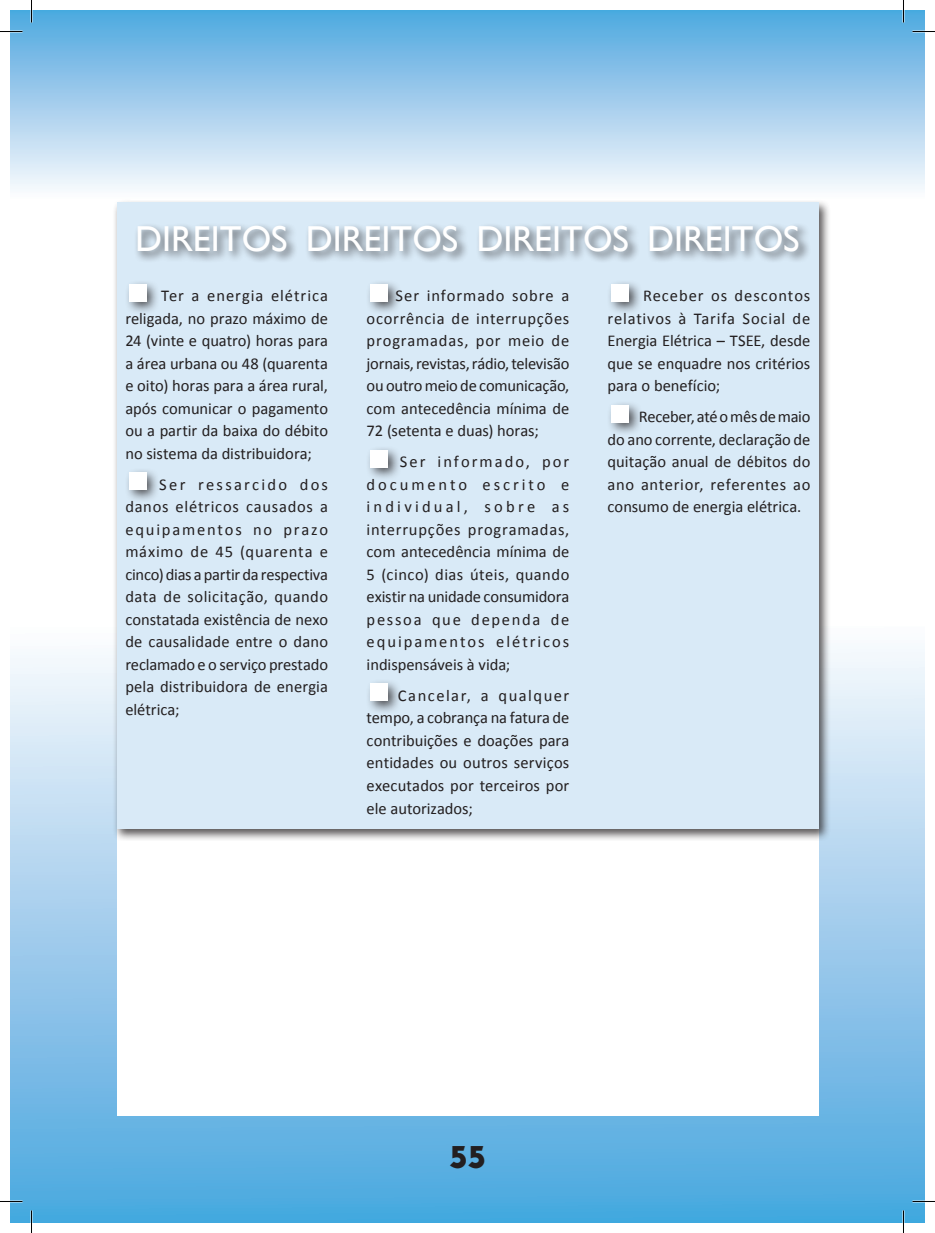
<style>
.page{position:relative;width:935px;height:1233px;background:#fff}
.page>*{position:absolute;margin:0;border:0;box-sizing:border-box;transform-origin:0 0}
.t1{font:36px "Gill Sans";color:#fff}
.t2{font:27px "Kabel Bd Normal";color:#231f20}
.Texto{font:16.5px/22.5px "Calibri";color:#231f20;text-align:justify}
</style>
<div class="page">
<div style="left:903px;top:626px;width:21px;height:596px;background:linear-gradient(to bottom,#fcf9fd,#49a5de)"></div>
<div style="left:10px;top:626px;width:893px;height:596px;background:linear-gradient(to bottom,#fdfafd,#4aa5de)"></div>
<div style="left:10px;top:10px;width:893px;height:191px;background:linear-gradient(to bottom,#4da6de,#fffbfd)"></div>
<div style="left:903px;top:10px;width:21px;height:191px;background:linear-gradient(to bottom,#50a7df,#fefbfd)"></div>
<div style="left:117px;top:201px;width:701px;height:914px;background:#fff"></div>
<div style="left:113px;top:198px;width:718px;height:643px;background:#231f20;opacity:.75"></div>
<div style="left:117px;top:203px;width:701px;height:626px;background:#d9eaf7"></div>
<div style="left:134px;top:222px;width:677px;height:42px;background:#231f20;opacity:.75"></div>
<div style="left:125px;top:279px;width:35px;height:35px;background:#231f20;opacity:.75"></div>
<div style="left:130px;top:284px;width:17px;height:17px;background:#fff"></div>
<div style="left:125px;top:468px;width:35px;height:35px;background:#231f20;opacity:.75"></div>
<div style="left:130px;top:473px;width:17px;height:17px;background:#fff"></div>
<div style="left:366px;top:279px;width:35px;height:35px;background:#231f20;opacity:.75"></div>
<div style="left:371px;top:284px;width:17px;height:17px;background:#fff"></div>
<div style="left:366px;top:445px;width:35px;height:35px;background:#231f20;opacity:.75"></div>
<div style="left:371px;top:450px;width:17px;height:17px;background:#fff"></div>
<div style="left:366px;top:679px;width:35px;height:35px;background:#231f20;opacity:.75"></div>
<div style="left:371px;top:684px;width:17px;height:17px;background:#fff"></div>
<div style="left:607px;top:279px;width:35px;height:35px;background:#231f20;opacity:.75"></div>
<div style="left:612px;top:284px;width:17px;height:17px;background:#fff"></div>
<div style="left:607px;top:400px;width:35px;height:35px;background:#231f20;opacity:.75"></div>
<div style="left:612px;top:405px;width:17px;height:17px;background:#fff"></div>
<hr style="left:0;top:1200px;width:22px;height:2px;background:#fff">
<hr style="left:912px;top:1200px;width:23px;height:2px;background:#fff">
<hr style="left:902px;top:0;width:2px;height:23px;background:#fff">
<hr style="left:902px;top:1210px;width:2px;height:22px;background:#fff">
<svg style="left:0;top:31px;width:22px;height:1px"></svg>
<svg style="left:912px;top:31px;width:23px;height:1px"></svg>
<svg style="left:0;top:1201px;width:22px;height:1px"></svg>
<svg style="left:912px;top:1201px;width:23px;height:1px"></svg>
<svg style="left:31px;top:0;width:1px;height:23px"></svg>
<svg style="left:31px;top:1210px;width:1px;height:22px"></svg>
<svg style="left:903px;top:0;width:1px;height:23px"></svg>
<svg style="left:903px;top:1210px;width:1px;height:22px"></svg>
<p class="t1" style="left:135px;top:218px;width:666px">DIREITOS DIREITOS DIREITOS DIREITOS</p>
<p class="Texto" style="left:125px;top:284px;width:204px;text-indent:36px">Ter a energia elétrica religada, no prazo máximo de 24 (vinte e quatro) horas para a área urbana ou 48 (quarenta e oito) horas para a área rural, após comunicar o pagamento ou a partir da baixa do débito no sistema da distribuidora;</p>
<p class="Texto" style="left:125px;top:473px;width:204px;text-indent:34px">Ser ressarcido dos danos elétricos causados a equipamentos no prazo máximo de 45 (quarenta e cinco) dias a partir da respectiva data de solicitação, quando constatada existência de nexo de causalidade entre o dano reclamado e o serviço prestado pela distribuidora de energia elétrica;</p>
<p class="Texto" style="left:366px;top:284px;width:204px;text-indent:29px">Ser informado sobre a ocorrência de interrupções programadas, por meio de jornais, revistas, rádio, televisão ou outro meio de comunicação, com antecedência mínima de 72 (setenta e duas) horas;</p>
<p class="Texto" style="left:366px;top:450px;width:204px;text-indent:33px">Ser informado, por documento escrito e individual, sobre as interrupções programadas, com antecedência mínima de 5 (cinco) dias úteis, quando existir na unidade consumidora pessoa que dependa de equipamentos elétricos indispensáveis à vida;</p>
<p class="Texto" style="left:366px;top:684px;width:204px;text-indent:31px">Cancelar, a qualquer tempo, a cobrança na fatura de contribuições e doações para entidades ou outros serviços executados por terceiros por ele autorizados;</p>
<p class="Texto" style="left:607px;top:284px;width:204px;text-indent:35px">Receber os descontos relativos à Tarifa Social de Energia Elétrica – TSEE, desde que se enquadre nos critérios para o benefício;</p>
<p class="Texto" style="left:607px;top:405px;width:204px;text-indent:31px">Receber, até o mês de maio do ano corrente, declaração de quitação anual de débitos do ano anterior, referentes ao consumo de energia elétrica.</p>
<p class="t2" style="left:449px;top:1137px;width:38px">55</p>
</div>
